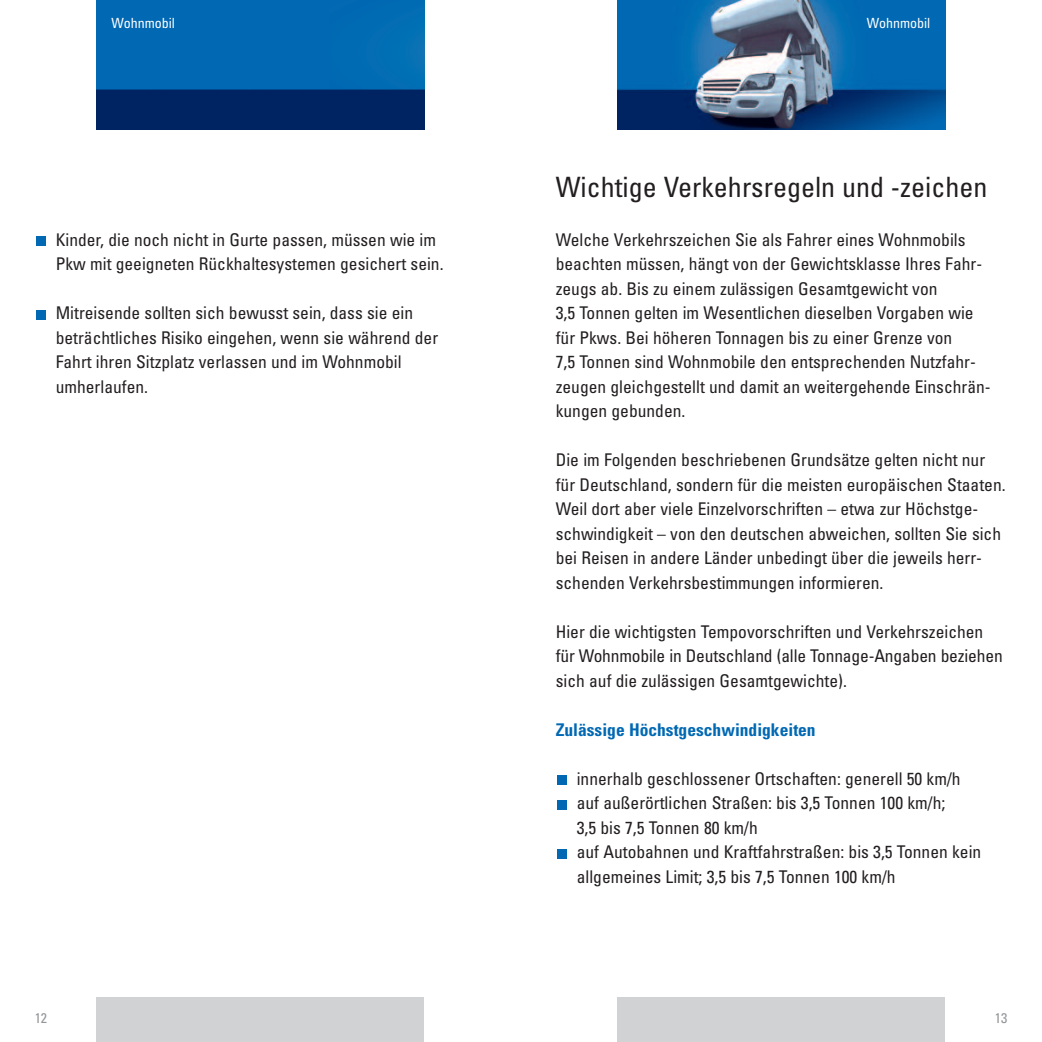
<style>
.page{position:relative;width:1042px;height:1042px;background:#fff}
.page>*{position:absolute;margin:0;border:0;box-sizing:border-box;transform-origin:0 0}
.t1{font:condensed 28px "Univers";color:#231f20}
.t2{font:condensed 17.5px/24.5px "Univers";color:#231f20}
.t3{font:700 condensed 17.5px "Univers";color:#0168b3}
.t4{font:condensed 14px "Univers";color:#fff}
.t5{font:condensed 14px "Univers";color:#939598}
</style>
<div class="page">
<img style="left:618px;top:0;width:327px;height:129px">
<img style="left:97px;top:0;width:327px;height:129px">
<div style="left:557px;top:849px;width:9px;height:9px;background:#0168b3"></div>
<div style="left:557px;top:800px;width:9px;height:9px;background:#0168b3"></div>
<div style="left:557px;top:776px;width:9px;height:9px;background:#0168b3"></div>
<div style="left:36px;top:237px;width:10px;height:9px;background:#0168b3"></div>
<div style="left:36px;top:310px;width:10px;height:9px;background:#0168b3"></div>
<div style="left:97px;top:997px;width:327px;height:45px;background:#d1d2d4"></div>
<div style="left:618px;top:997px;width:327px;height:45px;background:#d1d2d4"></div>
<p class="t4" style="left:112px;top:18px;width:65px">Wohnmobil</p>
<p class="t4" style="left:867px;top:18px;width:65px">Wohnmobil</p>
<p class="t2" style="left:56px;top:229px;width:389px">Kinder, die noch nicht in Gurte passen, müssen wie im<br>Pkw mit geeigneten Rückhaltesystemen gesichert sein.</p>
<p class="t2" style="left:56px;top:302px;width:384px">Mitreisende sollten sich bewusst sein, dass sie ein beträchtliches Risiko eingehen, wenn sie während der Fahrt ihren Sitzplatz verlassen und im Wohnmobil umherlaufen.</p>
<h1 class="t1" style="left:556px;top:176px;width:433px">Wichtige Verkehrsregeln und -zeichen</h1>
<p class="t2" style="left:556px;top:229px;width:436px">Welche Verkehrszeichen Sie als Fahrer eines Wohnmobils beachten müssen, hängt von der Gewichtsklasse Ihres Fahr&shy;zeugs ab. Bis zu einem zulässigen Gesamtgewicht von<br>3,5 Tonnen gelten im Wesentlichen dieselben Vorgaben wie für Pkws. Bei höheren Tonnagen bis zu einer Grenze von<br>7,5 Tonnen sind Wohnmobile den entsprechenden Nutzfahr&shy;zeugen gleichgestellt und damit an weitergehende Einschrän&shy;kungen gebunden.</p>
<p class="t2" style="left:556px;top:449px;width:451px">Die im Folgenden beschriebenen Grundsätze gelten nicht nur für Deutschland, sondern für die meisten europäischen Staaten.<br>Weil dort aber viele Einzelvorschriften – etwa zur Höchstge&shy;schwindigkeit – von den deutschen abweichen, sollten Sie sich bei Reisen in andere Länder unbedingt über die jeweils herr&shy;schenden Verkehrsbestimmungen informieren.</p>
<p class="t2" style="left:556px;top:621px;width:448px">Hier die wichtigsten Tempovorschriften und Verkehrszeichen für Wohnmobile in Deutschland (alle Tonnage-Angaben beziehen sich auf die zulässigen Gesamtgewichte).</p>
<p class="t3" style="left:556px;top:723px;width:261px">Zulässige Höchstgeschwindigkeiten</p>
<p class="t2" style="left:577px;top:768px;width:406px">innerhalb geschlossener Ortschaften: generell 50 km/h auf außerörtlichen Straßen: bis 3,5 Tonnen 100 km/h;<br>3,5 bis 7,5 Tonnen 80 km/h<br>auf Autobahnen und Kraftfahrstraßen: bis 3,5 Tonnen kein allgemeines Limit; 3,5 bis 7,5 Tonnen 100 km/h</p>
<p class="t5" style="left:35px;top:1012px;width:14px">12</p>
<p class="t5" style="left:995px;top:1012px;width:14px">13</p>
</div>
